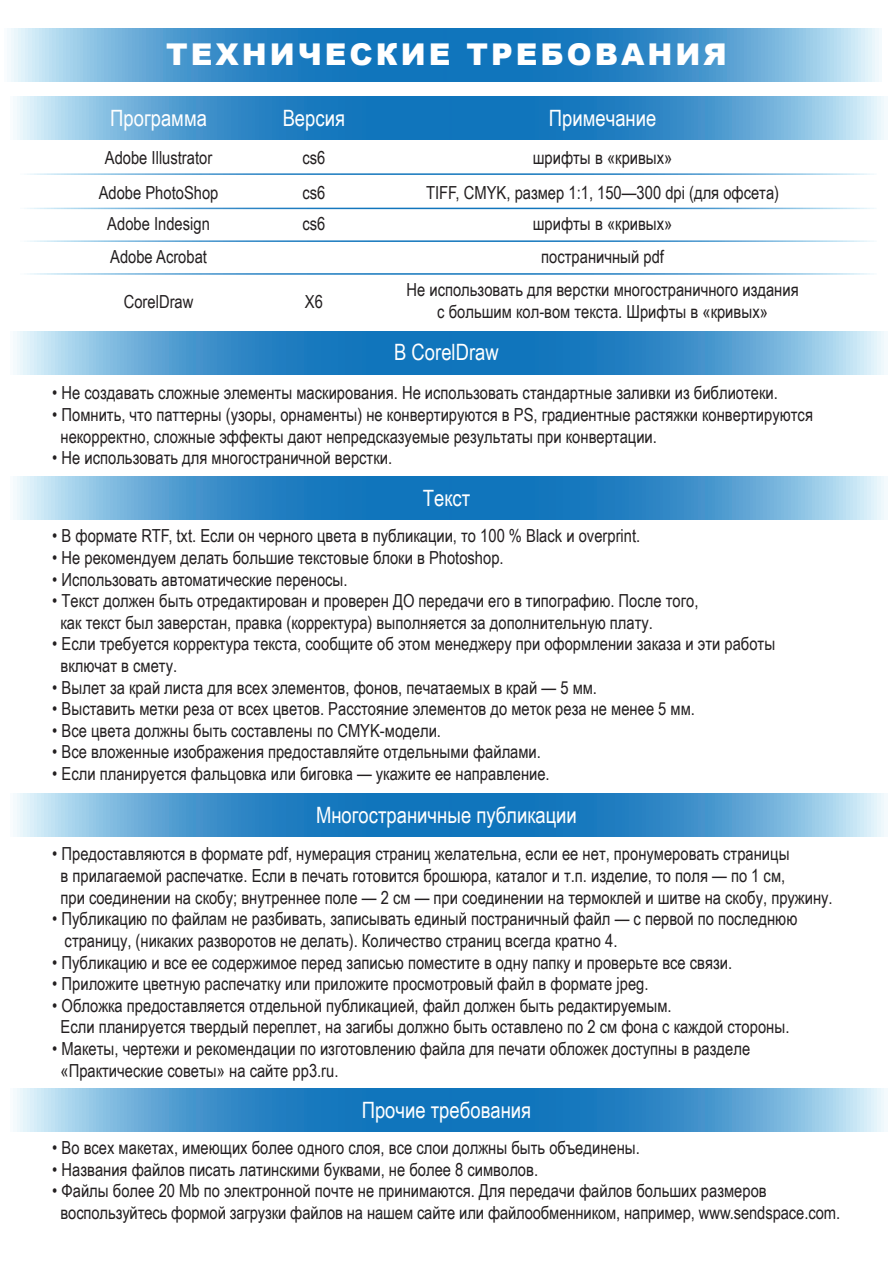
<style>
.page{position:relative;width:893px;height:1263px;background:#fff}
.page>*{position:absolute;margin:0;border:0;box-sizing:border-box;transform-origin:0 0}
.t1{font:900 30px "Arial";letter-spacing:.1em;color:#fff}
.t2{font:22.5px "Arial Narrow";color:#fff}
.t3{font:18px/21.6px "Arial Narrow";color:#231f20}
</style>
<div class="page">
<svg style="left:13px;top:96px;width:874px;height:43px;background:#4d9ace"></svg>
<svg style="left:7px;top:28px;width:875px;height:54px;background:#4d9ace"></svg>
<svg style="left:13px;top:331px;width:874px;height:43px;background:#4d9ace"></svg>
<svg style="left:13px;top:476px;width:874px;height:43px;background:#4d9ace"></svg>
<svg style="left:13px;top:794px;width:874px;height:42px;background:#4d9ace"></svg>
<svg style="left:13px;top:1089px;width:874px;height:42px;background:#4d9ace"></svg>
<h1 class="t1" style="left:166px;top:32px;width:562px">ТЕХНИЧЕСКИЕ ТРЕБОВАНИЯ</h1>
<p class="t2" style="left:110px;top:101px;width:98px">Программа</p>
<p class="t3" style="left:99px;top:140px;width:121px;line-height:34.5px;text-align:center">Adobe Illustrator<br>Adobe PhotoShop</p>
<p class="t3" style="left:107px;top:207px;width:104px;line-height:33px">Adobe Indesign<br>Adobe Acrobat</p>
<p class="t3" style="left:124px;top:290px;width:71px">CorelDraw</p>
<p class="t2" style="left:283px;top:101px;width:64px">Версия</p>
<p class="t3" style="left:302px;top:140px;width:24px;line-height:34.5px">cs6 cs6</p>
<p class="t3" style="left:302px;top:212px;width:24px">cs6</p>
<p class="t3" style="left:305px;top:290px;width:20px">Х6</p>
<p class="t2" style="left:549px;top:101px;width:109px">Примечание</p>
<p class="t3" style="left:426px;top:140px;width:355px;line-height:34.5px;text-align:center">шрифты в «кривых»<br>TIFF, CMYK, размер 1:1, 150—300 dpi (для офсета)</p>
<p class="t3" style="left:406px;top:207px;width:394px;line-height:33px;text-align:center">шрифты в «кривых»<br>постраничный pdf<br>Не использовать для верстки многостраничного издания</p>
<p class="t3" style="left:437px;top:300px;width:332px">с большим кол-вом текста. Шрифты в «кривых»</p>
<p class="t2" style="left:394px;top:336px;width:106px">В CorelDraw</p>
<p class="t3" style="left:52px;top:382px;width:727px">• Не создавать сложные элементы маскирования. Не использовать стандартные заливки из библиотеки.</p>
<p class="t3" style="left:61px;top:403px;width:754px;text-indent:-8px">• Помнить, что паттерны (узоры, орнаменты) не конвертируются в PS, градиентные растяжки конвертируются некорректно, сложные эффекты дают непредсказуемые результаты при конвертации.</p>
<p class="t3" style="left:52px;top:446px;width:341px">• Не использовать для многостраничной верстки.</p>
<p class="t2" style="left:423px;top:481px;width:49px">Текст</p>
<p class="t3" style="left:52px;top:525px;width:589px">• В формате RTF, txt. Если он черного цвета в публикации, то 100 % Black и overprint.</p>
<p class="t3" style="left:52px;top:546px;width:453px">• Не рекомендуем делать большие текстовые блоки в Photoshop.</p>
<p class="t3" style="left:52px;top:568px;width:297px">• Использовать автоматические переносы.</p>
<p class="t3" style="left:61px;top:589px;width:639px;text-indent:-8px">• Текст должен быть отредактирован и проверен ДО передачи его в типографию. После того, как текст был заверстан, правка (корректура) выполняется за дополнительную плату.</p>
<p class="t3" style="left:61px;top:633px;width:716px;text-indent:-8px">• Если требуется корректура текста, сообщите об этом менеджеру при оформлении заказа и эти работы включат в смету.</p>
<p class="t3" style="left:52px;top:676px;width:546px">• Вылет за край листа для всех элементов, фонов, печатаемых в край — 5 мм.</p>
<p class="t3" style="left:52px;top:697px;width:644px">• Выставить метки реза от всех цветов. Расстояние элементов до меток реза не менее 5 мм.</p>
<p class="t3" style="left:52px;top:719px;width:390px">• Все цвета должны быть составлены по CMYK-модели.</p>
<p class="t3" style="left:52px;top:741px;width:490px">• Все вложенные изображения предоставляйте отдельными файлами.</p>
<p class="t3" style="left:52px;top:762px;width:499px">• Если планируется фальцовка или биговка — укажите ее направление.</p>
<p class="t2" style="left:316px;top:798px;width:262px">Многостраничные публикации</p>
<p class="t3" style="left:61px;top:843px;width:774px;text-indent:-8px">• Предоставляются в формате pdf, нумерация страниц желательна, если ее нет, пронумеровать страницы<br>в прилагаемой распечатке. Если в печать готовится брошюра, каталог и т.п. изделие, то поля — по 1 см,<br>при соединении на скобу; внутреннее поле — 2 см — при соединении на термоклей и шитве на скобу, пружину.</p>
<p class="t3" style="left:65px;top:907px;width:734px;text-indent:-12px">• Публикацию по файлам не разбивать, записывать единый постраничный файл — с первой по последнюю страницу, (никаких разворотов не делать). Количество страниц всегда кратно 4.</p>
<p class="t3" style="left:52px;top:951px;width:681px">• Публикацию и все ее содержимое перед записью поместите в одну папку и проверьте все связи.</p>
<p class="t3" style="left:52px;top:972px;width:598px">• Приложите цветную распечатку или приложите просмотровый файл в формате jpeg.</p>
<p class="t3" style="left:61px;top:994px;width:730px;text-indent:-8px">• Обложка предоставляется отдельной публикацией, файл должен быть редактируемым.<br>Если планируется твердый переплет, на загибы должно быть оставлено по 2 см фона с каждой стороны.</p>
<p class="t3" style="left:61px;top:1037px;width:691px;text-indent:-8px">• Макеты, чертежи и рекомендации по изготовлению файла для печати обложек доступны в разделе «Практические советы» на сайте pp3.ru.</p>
<p class="t2" style="left:362px;top:1093px;width:171px">Прочие требования</p>
<p class="t3" style="left:52px;top:1136px;width:589px">• Во всех макетах, имеющих более одного слоя, все слои должны быть объединены.</p>
<p class="t3" style="left:52px;top:1158px;width:487px">• Названия файлов писать латинскими буквами, не более 8 символов.</p>
<p class="t3" style="left:61px;top:1179px;width:781px;text-indent:-8px">• Файлы более 20 Mb по электронной почте не принимаются. Для передачи файлов больших размеров воспользуйтесь формой загрузки файлов на нашем сайте или файлообменником, например, www.sendspace.com.</p>
</div>
